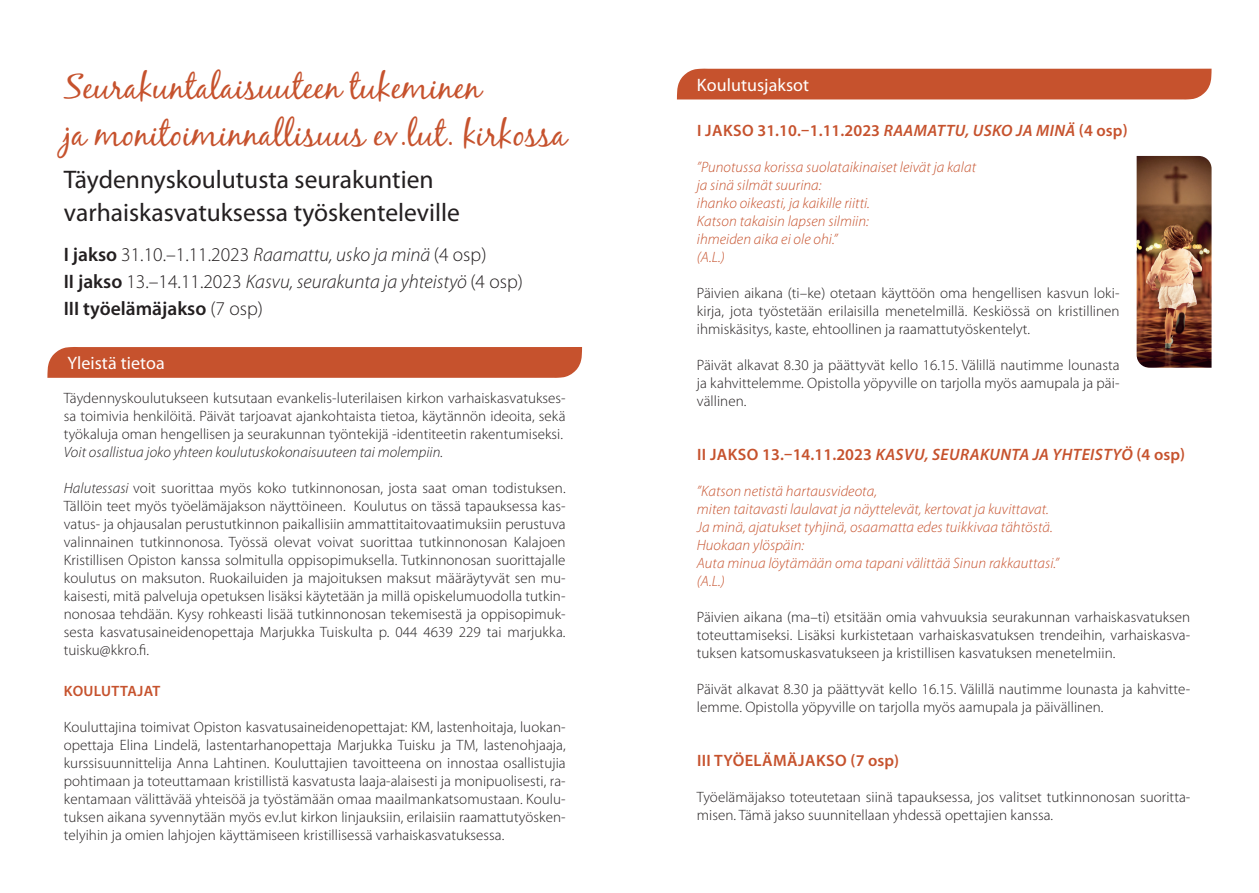
<style>
.page{position:relative;width:1259px;height:893px;background:#fff}
.page>*{position:absolute;margin:0;border:0;box-sizing:border-box;transform-origin:0 0}
.t1{font:34.5px/46.5px "Black Jack";color:#c6522d}
.t2{font:25.5px/32.4px "Myriad Pro";color:#231f20}
.t3{font:300 19.5px/27px "Myriad Pro";color:#231f20}
.t4{font:18px "Myriad Pro";letter-spacing:.005em;color:#fff}
.t5{font:600 16.5px "Myriad Pro";letter-spacing:.005em;color:#c6522d}
.t6{font:600 16.5px "Myriad Pro";letter-spacing:.025em;color:#c6522d}
.t7{font:300 15px/18px "Myriad Pro";letter-spacing:.005em;color:#231f20;text-align:justify}
.t8{font:italic 300 15px/18px "Myriad Pro";letter-spacing:.005em;color:#c6522d}
.t9{font:italic 300 15px "Myriad Pro";letter-spacing:.005em;color:#231f20}
.t10{font:600 15px "Myriad Pro";letter-spacing:.025em;color:#c6522d}
.s1{font-weight:600}
.s2{font-style:italic}
</style>
<div class="page">
<svg style="left:47px;top:347px;width:535px;height:31px;background:#c75531"></svg>
<div style="left:677px;top:69px;width:534px;height:31px;background:#c6522d"></div>
<img style="left:1136px;top:156px;width:75px;height:212px">
<h1 class="t1" style="left:64px;top:67px;width:504px">Seurakuntalaisuuteen tukeminen<br>ja monitoiminnallisuus ev.lut. kirkossa</h1>
<h2 class="t2" style="left:64px;top:166px;width:397px">Täydennyskoulutusta seurakuntien varhaiskasvatuksessa työskenteleville</h2>
<h3 class="t3" style="left:64px;top:243px;width:461px"><span class="s1">I jakso</span> 31.10.–1.11.2023 <span class="s2">Raamattu, usko ja minä</span> (4 osp)<br><span class="s1">II jakso</span> 13.–14.11.2023 <span class="s2">Kasvu, seurakunta ja yhteistyö</span> (4 osp)<br><span class="s1">III työelämäjakso</span> (7 osp)</h3>
<p class="t4" style="left:67px;top:356px;width:99px">Yleistä tietoa</p>
<p class="t7" style="left:64px;top:391px;width:503px">Täydennyskoulutukseen kutsutaan evankelis-luterilaisen kirkon varhaiskasvatukses&shy;sa toimivia henkilöitä. Päivät tarjoavat ajankohtaista tietoa, käytännön ideoita, sekä työkaluja oman hengellisen ja seurakunnan työntekijä -identiteetin rakentumiseksi.</p>
<p class="t9" style="left:64px;top:447px;width:381px">Voit osallistua joko yhteen koulutuskokonaisuuteen tai molempiin.</p>
<p class="t7" style="left:64px;top:481px;width:503px"><span class="s2">Halutessasi</span> voit suorittaa myös koko tutkinnonosan, josta saat oman todistuksen.<br>Tällöin teet myös työelämäjakson näyttöineen. Koulutus on tässä tapauksessa kas&shy;vatus- ja ohjausalan perustutkinnon paikallisiin ammattitaitovaatimuksiin perustuva valinnainen tutkinnonosa. Työssä olevat voivat suorittaa tutkinnonosan Kalajoen Kristillisen Opiston kanssa solmitulla oppisopimuksella. Tutkinnonosan suorittajalle koulutus on maksuton. Ruokailuiden ja majoituksen maksut määräytyvät sen mu&shy;kaisesti, mitä palveluja opetuksen lisäksi käytetään ja millä opiskelumuodolla tutkin&shy;nonosaa tehdään. Kysy rohkeasti lisää tutkinnonosan tekemisestä ja oppisopimuk&shy;sesta kasvatusaineidenopettaja Marjukka Tuiskulta p. 044 4639 229 tai marjukka. tuisku@kkro.fi.</p>
<p class="t10" style="left:64px;top:685px;width:98px">KOULUTTAJAT</p>
<p class="t7" style="left:64px;top:719px;width:503px">Kouluttajina toimivat Opiston kasvatusaineidenopettajat: KM, lastenhoitaja, luokan&shy;opettaja Elina Lindelä, lastentarhanopettaja Marjukka Tuisku ja TM, lastenohjaaja, kurssisuunnittelija Anna Lahtinen. Kouluttajien tavoitteena on innostaa osallistujia pohtimaan ja toteuttamaan kristillistä kasvatusta laaja-alaisesti ja monipuolisesti, ra&shy;kentamaan välittävää yhteisöä ja työstämään omaa maailmankatsomustaan. Koulu&shy;tuksen aikana syvennytään myös ev.lut kirkon linjauksiin, erilaisiin raamattutyösken&shy;telyihin ja omien lahjojen käyttämiseen kristillisessä varhaiskasvatuksessa.</p>
<p class="t4" style="left:697px;top:78px;width:114px">Koulutusjaksot</p>
<p class="t5" style="left:697px;top:124px;width:432px">I JAKSO 31.10.–1.11.2023 <span class="s2">RAAMATTU, USKO JA MINÄ</span> (4 osp)</p>
<p class="t8" style="left:697px;top:159px;width:281px">”Punotussa korissa suolataikinaiset leivät ja kalat ja sinä silmät suurina:<br>ihanko oikeasti, ja kaikille riitti.<br>Katson takaisin lapsen silmiin:<br>ihmeiden aika ei ole ohi.”<br>(A.L.)</p>
<p class="t7" style="left:697px;top:285px;width:424px">Päivien aikana (ti–ke) otetaan käyttöön oma hengellisen kasvun loki&shy;kirja, jota työstetään erilaisilla menetelmillä. Keskiössä on kristillinen ihmiskäsitys, kaste, ehtoollinen ja raamattutyöskentelyt.</p>
<p class="t7" style="left:697px;top:357px;width:424px">Päivät alkavat 8.30 ja päättyvät kello 16.15. Välillä nautimme lounasta ja kahvittelemme. Opistolla yöpyville on tarjolla myös aamupala ja päi&shy;vällinen.</p>
<p class="t5" style="left:697px;top:448px;width:490px">II JAKSO 13.–14.11.2023 <span class="s2">KASVU, SEURAKUNTA JA YHTEISTYÖ</span> (4 osp)</p>
<p class="t8" style="left:697px;top:483px;width:363px">”Katson netistä hartausvideota,<br>miten taitavasti laulavat ja näyttelevät, kertovat ja kuvittavat.<br>Ja minä, ajatukset tyhjinä, osaamatta edes tuikkivaa tähtöstä.<br>Huokaan ylöspäin:<br>Auta minua löytämään oma tapani välittää Sinun rakkauttasi.” (A.L.)</p>
<p class="t7" style="left:697px;top:609px;width:495px">Päivien aikana (ma–ti) etsitään omia vahvuuksia seurakunnan varhaiskasvatuksen toteuttamiseksi. Lisäksi kurkistetaan varhaiskasvatuksen trendeihin, varhaiskasva&shy;tuksen katsomuskasvatukseen ja kristillisen kasvatuksen menetelmiin.</p>
<p class="t7" style="left:697px;top:681px;width:495px">Päivät alkavat 8.30 ja päättyvät kello 16.15. Välillä nautimme lounasta ja kahvitte&shy;lemme. Opistolla yöpyville on tarjolla myös aamupala ja päivällinen.</p>
<p class="t6" style="left:697px;top:754px;width:204px">III TYÖELÄMÄJAKSO (7 osp)</p>
<p class="t7" style="left:697px;top:789px;width:495px">Työelämäjakso toteutetaan siinä tapauksessa, jos valitset tutkinnonosan suoritta&shy;misen. Tämä jakso suunnitellaan yhdessä opettajien kanssa.</p>
</div>
